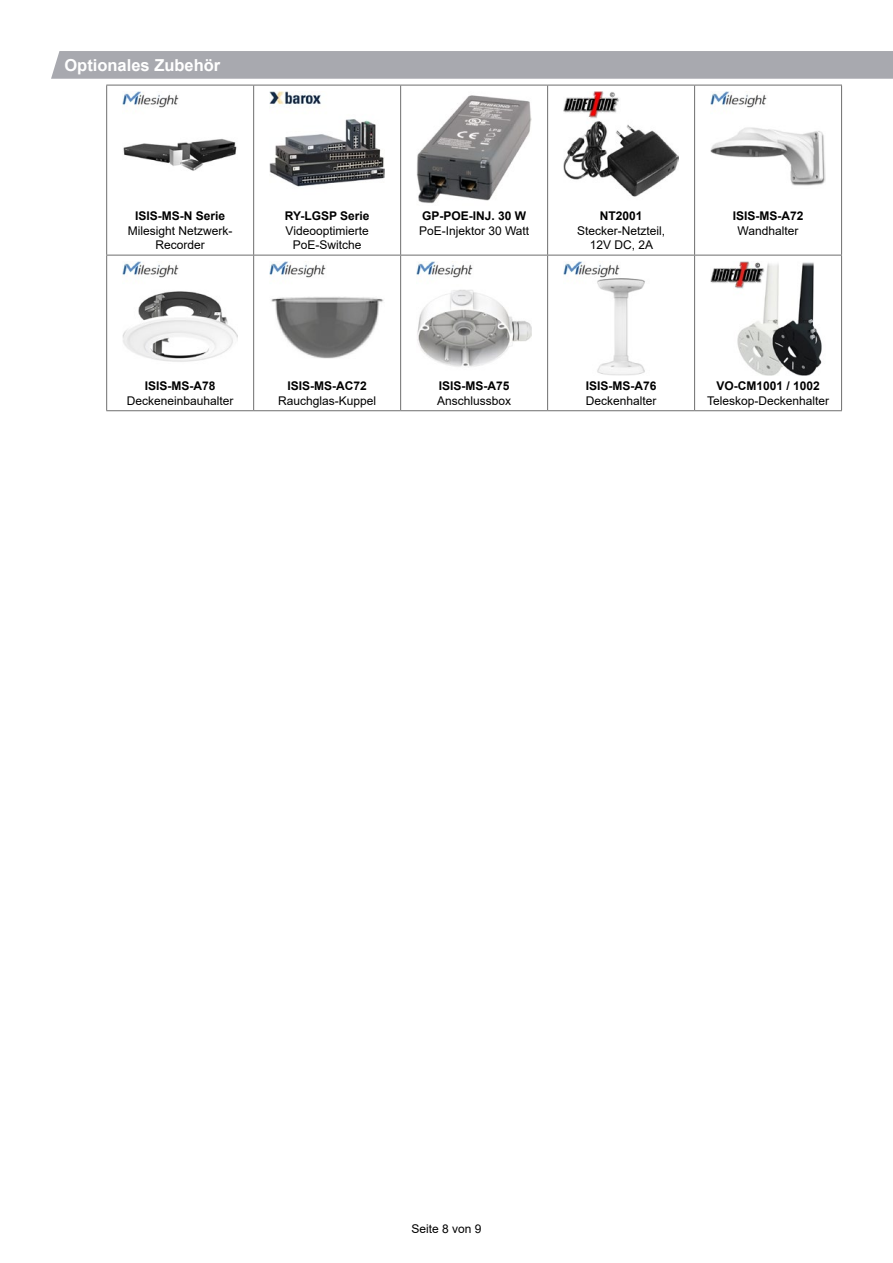
<style>
.page{position:relative;width:893px;height:1263px;background:#fff}
.page>*{position:absolute;margin:0;border:0;box-sizing:border-box;transform-origin:0 0}
.t1{font:700 16.5px "Arial";color:#fff}
.t2{font:12px/14.4px "Arial";color:#000;text-align:center}
.t3{font:700 12px "Arial";color:#000}
</style>
<div class="page">
<div style="left:51px;top:51px;width:842px;height:28px;background:#a8a9af"></div>
<hr style="left:400px;top:85px;width:1px;height:170px;background:#6e6e6e">
<hr style="left:548px;top:85px;width:147px;height:1px;background:#6e6e6e">
<hr style="left:547px;top:85px;width:1px;height:170px;background:#6e6e6e">
<hr style="left:695px;top:85px;width:147px;height:1px;background:#6e6e6e">
<hr style="left:694px;top:85px;width:1px;height:170px;background:#6e6e6e">
<hr style="left:841px;top:85px;width:1px;height:170px;background:#6e6e6e">
<hr style="left:841px;top:255px;width:1px;height:155px;background:#6e6e6e">
<hr style="left:254px;top:410px;width:147px;height:1px;background:#6e6e6e">
<hr style="left:695px;top:410px;width:147px;height:1px;background:#6e6e6e">
<hr style="left:106px;top:85px;width:148px;height:1px;background:#6e6e6e">
<hr style="left:106px;top:85px;width:1px;height:170px;background:#6e6e6e">
<hr style="left:254px;top:85px;width:147px;height:1px;background:#6e6e6e">
<hr style="left:253px;top:85px;width:1px;height:170px;background:#6e6e6e">
<hr style="left:401px;top:85px;width:147px;height:1px;background:#6e6e6e">
<hr style="left:106px;top:255px;width:148px;height:1px;background:#6e6e6e">
<hr style="left:106px;top:255px;width:1px;height:155px;background:#6e6e6e">
<hr style="left:254px;top:255px;width:147px;height:1px;background:#6e6e6e">
<hr style="left:253px;top:255px;width:1px;height:155px;background:#6e6e6e">
<hr style="left:401px;top:255px;width:147px;height:1px;background:#6e6e6e">
<hr style="left:548px;top:255px;width:147px;height:1px;background:#6e6e6e">
<hr style="left:695px;top:255px;width:147px;height:1px;background:#6e6e6e">
<hr style="left:106px;top:410px;width:148px;height:1px;background:#6e6e6e">
<hr style="left:400px;top:255px;width:1px;height:155px;background:#6e6e6e">
<hr style="left:547px;top:255px;width:1px;height:155px;background:#6e6e6e">
<hr style="left:694px;top:255px;width:1px;height:155px;background:#6e6e6e">
<hr style="left:401px;top:410px;width:147px;height:1px;background:#6e6e6e">
<hr style="left:548px;top:410px;width:147px;height:1px;background:#6e6e6e">
<img style="left:123px;top:91px;width:114px;height:80px">
<img style="left:270px;top:91px;width:115px;height:96px">
<img style="left:417px;top:95px;width:114px;height:109px">
<img style="left:564px;top:91px;width:114px;height:106px">
<img style="left:711px;top:91px;width:114px;height:95px">
<img style="left:123px;top:261px;width:115px;height:101px">
<img style="left:270px;top:261px;width:114px;height:98px">
<img style="left:417px;top:261px;width:114px;height:106px">
<img style="left:564px;top:261px;width:81px;height:115px">
<img style="left:711px;top:261px;width:111px;height:115px">
<h1 class="t1" style="left:64px;top:54px;width:157px">Optionales Zubehör</h1>
<p class="t3" style="left:135px;top:208px;width:92px">ISIS-MS-N Serie</p>
<p class="t2" style="left:128px;top:223px;width:106px">Milesight Netzwerk-<br>Recorder</p>
<p class="t3" style="left:285px;top:208px;width:86px">RY-LGSP Serie</p>
<p class="t2" style="left:286px;top:223px;width:85px">Videooptimierte<br>PoE-Switche</p>
<p class="t3" style="left:422px;top:208px;width:106px">GP-POE-INJ. 30 W</p>
<p class="t2" style="left:419px;top:223px;width:112px">PoE-Injektor 30 Watt</p>
<p class="t3" style="left:600px;top:208px;width:44px">NT2001</p>
<p class="t2" style="left:577px;top:223px;width:90px">Stecker-Netzteil,<br>12V DC, 2A</p>
<p class="t3" style="left:733px;top:208px;width:72px">ISIS-MS-A72</p>
<p class="t2" style="left:738px;top:223px;width:62px">Wandhalter</p>
<p class="t3" style="left:145px;top:378px;width:72px">ISIS-MS-A78</p>
<p class="t2" style="left:127px;top:393px;width:108px">Deckeneinbauhalter</p>
<p class="t3" style="left:287px;top:378px;width:81px">ISIS-MS-AC72</p>
<p class="t2" style="left:278px;top:393px;width:100px">Rauchglas-Kuppel</p>
<p class="t3" style="left:439px;top:378px;width:72px">ISIS-MS-A75</p>
<p class="t2" style="left:437px;top:393px;width:76px">Anschlussbox</p>
<p class="t3" style="left:586px;top:378px;width:72px">ISIS-MS-A76</p>
<p class="t2" style="left:586px;top:393px;width:72px">Deckenhalter</p>
<p class="t3" style="left:716px;top:378px;width:105px">VO-CM1001 / 1002</p>
<p class="t2" style="left:707px;top:393px;width:124px">Teleskop-Deckenhalter</p>
<p class="t2" style="left:411px;top:1221px;width:72px">Seite 8 von 9</p>
</div>
